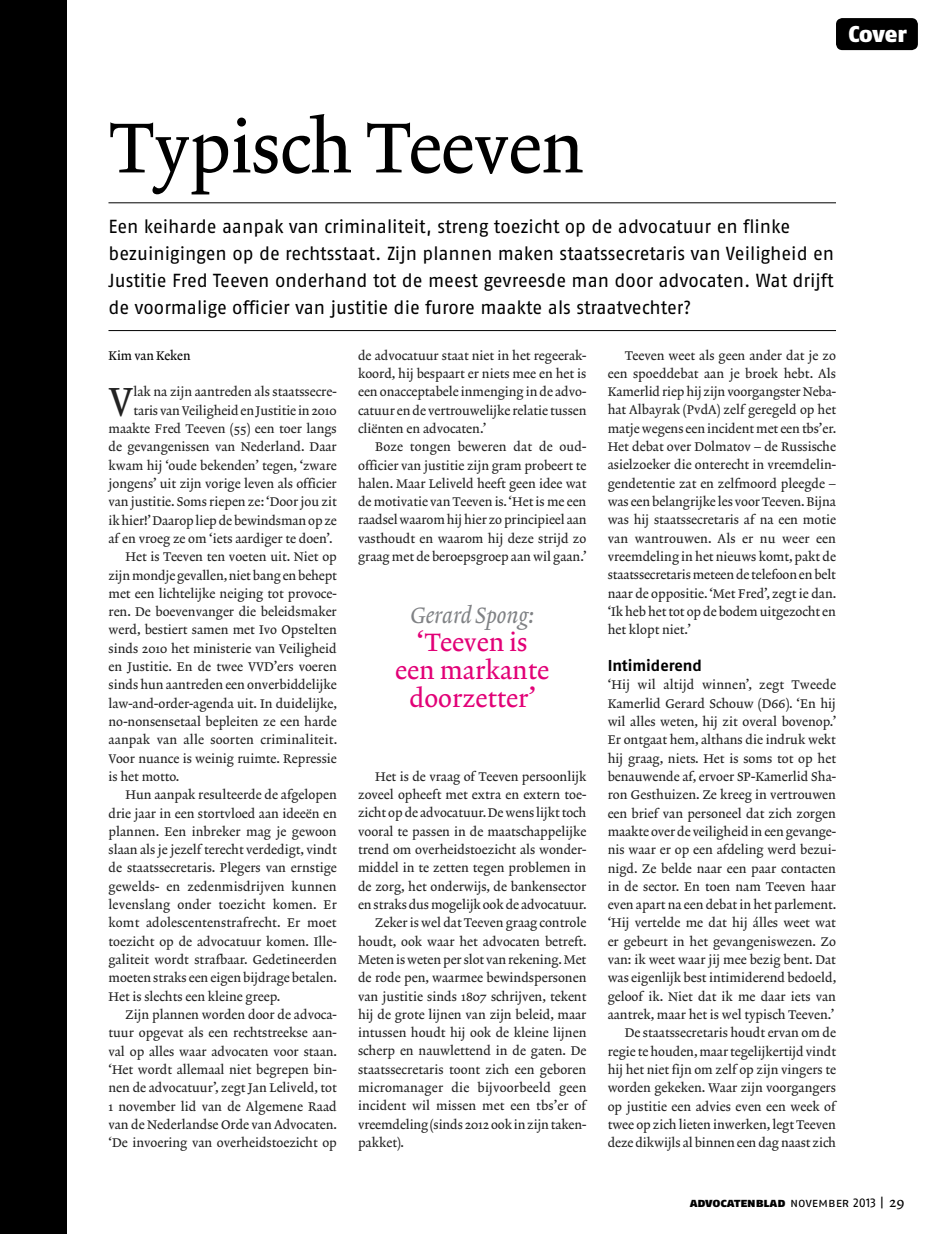
<style>
.page{position:relative;width:936px;height:1234px;background:#fff}
.page>*{position:absolute;margin:0;border:0;box-sizing:border-box;transform-origin:0 0}
.t1{font:71.7px "Lexicon No 2 Roman A Txt";letter-spacing:-.01em;color:#000}
.t2{font:39.75px "Lexicon No 2 Roman A Txt";color:#222}
.t3{font:25.5px/27.9px "Lexicon No 2 Roman A Txt";color:#e20177;text-align:center}
.t4{font:22.8px "Fago No Black Lf";letter-spacing:-.005em;color:#fff}
.t5{font:22.5px "Lexicon No 2 Italic A Txt";color:#808285}
.t6{font:18.9px/27px "Fago No Regular LF";letter-spacing:-.005em;color:#000}
.t7{font:15.75px "Fago No Bold Lf";color:#000}
.t8{font:12.75px/18.3px "Lexicon No 2 Roman A Txt";color:#222;text-align:justify}
.t9{font:12.75px "Fago No Black Lf Caps";letter-spacing:-.005em;color:#000}
.t10{font:12.75px "Lexicon No 2 Roman A Txt";letter-spacing:-.005em;color:#000}
.s1{font-family:"Fago No Regular Lf Caps"}
.s2{font-family:"Lexicon No 2 Roman A Txt";font-size:14.25px}
</style>
<div class="page">
<div style="left:0;top:0;width:67px;height:1233px;background:#000"></div>
<div style="left:836px;top:18px;width:81px;height:32px;background:#000;border-radius:6px"></div>
<hr style="left:108px;top:202px;width:728px;height:1px;background:#000">
<hr style="left:108px;top:330px;width:728px;height:1px;background:#000">
<h3 class="t4" style="left:848px;top:20px;width:60px">Cover</h3>
<h1 class="t1" style="left:108px;top:106px;width:477px">Typisch Teeven</h1>
<p class="t6" style="left:108px;top:213px;width:727px">Een keiharde aanpak van criminaliteit, streng toezicht op de advocatuur en flinke bezuinigingen op de rechtsstaat. Zijn plannen maken staatssecretaris van Veiligheid en Justitie Fred Teeven onderhand tot de meest gevreesde man door advocaten. Wat drijft de voormalige officier van justitie die furore maakte als straatvechter?</p>
<p class="t10" style="left:108px;top:348px;width:84px">Kim van Keken</p>
<h2 class="t2" style="left:108px;top:378px;width:26px">V</h2>
<p class="t8" style="left:133px;top:383px;width:205px">lak na zijn aantreden als staatssecre-</p>
<p class="t8" style="left:607px;top:346px;width:230px;text-indent:17px">Teeven weet als geen ander dat je zo een spoeddebat aan je broek hebt. Als Kamerlid riep hij zijn voorgangster Neba&shy;hat Albayrak (PvdA) zelf geregeld op het matje wegens een incident met een tbs’er.<br>Het debat over Dolmatov – de Russische asielzoeker die onterecht in vreemdelin&shy;gendetentie zat en zelfmoord pleegde – was een belangrijke les voor Teeven. Bijna was hij staatssecretaris af na een motie van wantrouwen. Als er nu weer een vreemdeling in het nieuws komt, pakt de staatssecretaris meteen de telefoon en belt naar de oppositie. ‘Met Fred’, zegt ie dan. ‘Ik heb het tot op de bodem uitgezocht en het klopt niet.’</p>
<p class="t7" style="left:607px;top:656px;width:96px">Intimiderend</p>
<p class="t8" style="left:607px;top:676px;width:230px;text-align:right">‘Hij wil altijd winnen’, zegt Tweede Kamerlid Gerard Schouw (D66). ‘En hij wil alles weten, hij zit overal bovenop.’ Er ontgaat hem, althans die indruk wekt hij graag, niets. Het is soms tot op het benauwende af, ervoer SP-Kamerlid Sha&shy;ron Gesthuizen. Ze kreeg in vertrouwen een brief van personeel dat zich zorgen maakte over de veiligheid in een gevange&shy;nis waar er op een afdeling werd bezui&shy;nigd. Ze belde naar een paar contacten in de sector. En toen nam Teeven haar even apart na een debat in het parlement. ‘Hij vertelde me dat hij álles weet wat er gebeurt in het gevangeniswezen. Zo van: ik weet waar jij mee bezig bent. Dat was eigenlijk best intimiderend bedoeld, geloof ik. Niet dat ik me daar iets van aantrek, maar het is wel typisch Teeven.’ De staatssecretaris houdt ervan om de regie te houden, maar tegelijkertijd vindt hij het niet fijn om zelf op zijn vingers te worden gekeken. Waar zijn voorgangers op justitie een advies even een week of twee op zich lieten inwerken, legt Teeven deze dikwijls al binnen een dag naast zich</p>
<p class="t8" style="left:358px;top:346px;width:230px">de advocatuur staat niet in het regeerak&shy;koord, hij bespaart er niets mee en het is een onacceptabele inmenging in de advo&shy;catuur en de vertrouwelijke relatie tussen cliënten en advocaten.’</p>
<p class="t8" style="left:358px;top:438px;width:230px;text-indent:17px">Boze tongen beweren dat de oud&shy;officier van justitie zijn gram probeert te halen. Maar Leliveld heeft geen idee wat de motivatie van Teeven is. ‘Het is me een raadsel waarom hij hier zo principieel aan vasthoudt en waarom hij deze strijd zo graag met de beroepsgroep aan wil gaan.’</p>
<p class="t8" style="left:133px;top:402px;width:205px">taris van Veiligheid en Justitie in 2010</p>
<p class="t8" style="left:108px;top:420px;width:230px">maakte Fred Teeven (55) een toer langs</p>
<p class="t8" style="left:108px;top:438px;width:230px">de gevangenissen van Nederland. Daar</p>
<p class="t8" style="left:108px;top:456px;width:230px">kwam hij ‘oude bekenden’ tegen, ‘zware</p>
<p class="t8" style="left:108px;top:475px;width:230px">jongens’ uit zijn vorige leven als officier</p>
<p class="t8" style="left:108px;top:493px;width:230px">van justitie. Soms riepen ze: ‘Door jou zit</p>
<p class="t8" style="left:108px;top:511px;width:230px">ik hier!’ Daarop liep de bewindsman op ze</p>
<p class="t8" style="left:108px;top:530px;width:225px">af en vroeg ze om ‘iets aardiger te doen’.</p>
<p class="t8" style="left:125px;top:548px;width:213px">Het is Teeven ten voeten uit. Niet op</p>
<p class="t8" style="left:108px;top:566px;width:230px">zijn mondje gevallen, niet bang en behept</p>
<p class="t8" style="left:108px;top:584px;width:230px">met een lichtelijke neiging tot provoce-</p>
<p class="t8" style="left:108px;top:603px;width:230px">ren. De boevenvanger die beleidsmaker</p>
<p class="t8" style="left:108px;top:621px;width:230px">werd, bestiert samen met Ivo Opstelten</p>
<p class="t8" style="left:108px;top:639px;width:230px">sinds 2010 het ministerie van Veiligheid</p>
<p class="t8" style="left:108px;top:658px;width:230px">en Justitie. En de twee VVD’ers voeren</p>
<p class="t8" style="left:108px;top:676px;width:230px">sinds hun aantreden een onverbiddelijke</p>
<p class="t8" style="left:108px;top:694px;width:230px">law-and-order-agenda uit. In duidelijke,</p>
<p class="t8" style="left:108px;top:713px;width:230px">no-nonsensetaal bepleiten ze een harde</p>
<p class="t8" style="left:108px;top:731px;width:230px">aanpak van alle soorten criminaliteit.</p>
<p class="t8" style="left:108px;top:749px;width:230px">Voor nuance is weinig ruimte. Repressie</p>
<p class="t8" style="left:108px;top:767px;width:73px">is het motto.</p>
<p class="t8" style="left:125px;top:786px;width:213px">Hun aanpak resulteerde de afgelopen</p>
<p class="t8" style="left:108px;top:804px;width:230px">drie jaar in een stortvloed aan ideeën en</p>
<p class="t8" style="left:108px;top:822px;width:230px">plannen. Een inbreker mag je gewoon</p>
<p class="t8" style="left:108px;top:841px;width:230px">slaan als je jezelf terecht verdedigt, vindt</p>
<p class="t8" style="left:108px;top:859px;width:230px">de staatssecretaris. Plegers van ernstige</p>
<p class="t8" style="left:108px;top:877px;width:230px">gewelds- en zedenmisdrijven kunnen</p>
<p class="t8" style="left:108px;top:896px;width:230px">levenslang onder toezicht komen. Er</p>
<p class="t8" style="left:108px;top:914px;width:230px">komt adolescentenstrafrecht. Er moet</p>
<p class="t8" style="left:108px;top:932px;width:230px">toezicht op de advocatuur komen. Ille-</p>
<p class="t8" style="left:108px;top:950px;width:230px">galiteit wordt strafbaar. Gedetineerden</p>
<p class="t8" style="left:108px;top:969px;width:230px">moeten straks een eigen bijdrage betalen.</p>
<p class="t8" style="left:108px;top:987px;width:173px">Het is slechts een kleine greep.</p>
<p class="t8" style="left:125px;top:1005px;width:213px">Zijn plannen worden door de advoca-</p>
<p class="t8" style="left:108px;top:1024px;width:230px">tuur opgevat als een rechtstreekse aan-</p>
<p class="t8" style="left:108px;top:1042px;width:230px">val op alles waar advocaten voor staan.</p>
<p class="t8" style="left:108px;top:1060px;width:230px">‘Het wordt allemaal niet begrepen bin-</p>
<p class="t8" style="left:108px;top:1078px;width:230px">nen de advocatuur’, zegt Jan Leliveld, tot</p>
<p class="t8" style="left:108px;top:1097px;width:230px">1 november lid van de Algemene Raad</p>
<p class="t8" style="left:108px;top:1115px;width:230px">van de Nederlandse Orde van Advocaten.</p>
<p class="t8" style="left:108px;top:1133px;width:230px">‘De invoering van overheidstoezicht op</p>
<h3 class="t5" style="left:410px;top:602px;width:125px">Gerard Spong:</h3>
<h3 class="t3" style="left:395px;top:629px;width:155px">‘Teeven is een markante doorzetter’</h3>
<p class="t8" style="left:375px;top:767px;width:213px">Het is de vraag of Teeven persoonlijk</p>
<p class="t8" style="left:358px;top:786px;width:230px">zoveel opheeft met extra en extern toe-</p>
<p class="t8" style="left:358px;top:804px;width:230px">zicht op de advocatuur. De wens lijkt toch</p>
<p class="t8" style="left:358px;top:822px;width:230px">vooral te passen in de maatschappelijke</p>
<p class="t8" style="left:358px;top:841px;width:230px">trend om overheidstoezicht als wonder-</p>
<p class="t8" style="left:358px;top:859px;width:230px">middel in te zetten tegen problemen in</p>
<p class="t8" style="left:358px;top:877px;width:230px">de zorg, het onderwijs, de bankensector</p>
<p class="t8" style="left:358px;top:895px;width:230px">en straks dus mogelijk ook de advocatuur.</p>
<p class="t8" style="left:375px;top:914px;width:213px">Zeker is wel dat Teeven graag controle</p>
<p class="t8" style="left:358px;top:932px;width:230px">houdt, ook waar het advocaten betreft.</p>
<p class="t8" style="left:358px;top:950px;width:230px">Meten is weten per slot van rekening. Met</p>
<p class="t8" style="left:358px;top:969px;width:230px">de rode pen, waarmee bewindspersonen</p>
<p class="t8" style="left:358px;top:987px;width:230px">van justitie sinds 1807 schrijven, tekent</p>
<p class="t8" style="left:358px;top:1005px;width:230px">hij de grote lijnen van zijn beleid, maar</p>
<p class="t8" style="left:358px;top:1023px;width:230px">intussen houdt hij ook de kleine lijnen</p>
<p class="t8" style="left:358px;top:1042px;width:230px">scherp en nauwlettend in de gaten. De</p>
<p class="t8" style="left:358px;top:1060px;width:230px">staatssecretaris toont zich een geboren</p>
<p class="t8" style="left:358px;top:1078px;width:230px">micromanager die bijvoorbeeld geen</p>
<p class="t8" style="left:358px;top:1097px;width:229px">incident wil missen met een tbs’er of</p>
<p class="t8" style="left:358px;top:1115px;width:230px">vreemdeling (sinds 2012 ook in zijn taken-</p>
<p class="t8" style="left:358px;top:1133px;width:48px">pakket).</p>
<p class="t9" style="left:689px;top:1194px;width:216px">advocatenblad <span class="s1">november 2013 |</span> <span class="s2">29</span></p>
</div>
